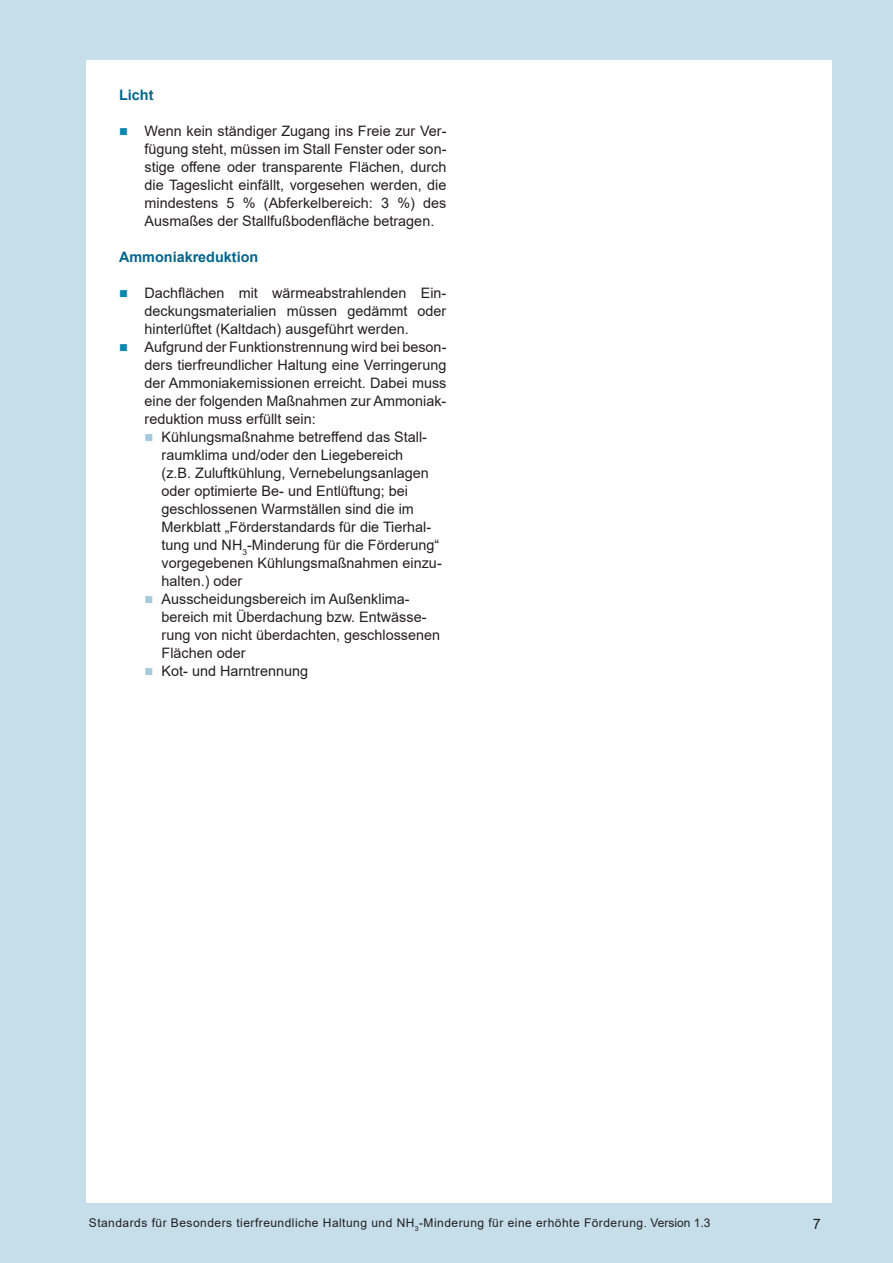
<style>
.page{position:relative;width:893px;height:1263px;background:#fff}
.page>*{position:absolute;margin:0;border:0;box-sizing:border-box;transform-origin:0 0}
.MB_Punkt_mit_Einzug{font:14.4px/18px "Arial";color:#231f20;text-align:justify}
.MB_Text_fließend{font:14.4px/18px "Arial";color:#231f20}
.MB_Zwischenüberschrift{font:700 14.4px "Arial";color:#00658c}
.t1{font:12px "Arial";letter-spacing:.04em;color:#231f20}
.s1{color:#0d87ab}
.s2{color:#a2cadd}
</style>
<div class="page">
<div style="left:0;top:0;width:85px;height:1263px;background:#c6deea"></div>
<div style="left:0;top:1203px;width:893px;height:60px;background:#c6deea"></div>
<div style="left:0;top:0;width:893px;height:60px;background:#c6deea"></div>
<div style="left:832px;top:0;width:61px;height:1263px;background:#c6deea"></div>
<p class="MB_Zwischenüberschrift" style="left:119px;top:85px;width:36px">Licht</p>
<p class="MB_Punkt_mit_Einzug" style="left:145px;top:122px;width:303px;text-indent:-26px"><span class="s1">■</span> Wenn kein ständiger Zugang ins Freie zur Ver&shy;fügung steht, müssen im Stall Fenster oder son&shy;stige offene oder transparente Flächen, durch die Tageslicht einfällt, vorgesehen werden, die mindestens 5 % (Abferkelbereich: 3 %) des Ausmaßes der Stallfußbodenfläche betragen.</p>
<p class="MB_Zwischenüberschrift" style="left:119px;top:247px;width:141px">Ammoniakreduktion</p>
<p class="MB_Punkt_mit_Einzug" style="left:145px;top:284px;width:303px;text-indent:-26px"><span class="s1">■</span> Dachflächen mit wärmeabstrahlenden Ein&shy;deckungsmaterialien müssen gedämmt oder hinterlüftet (Kaltdach) ausgeführt werden.</p>
<p class="MB_Punkt_mit_Einzug" style="left:145px;top:338px;width:303px;text-indent:-26px"><span class="s1">■</span> Aufgrund der Funktionstrennung wird bei beson&shy;ders tierfreundlicher Haltung eine Verringerung der Ammoniakemissionen erreicht. Dabei muss eine der folgenden Maßnahmen zur Ammoniak&shy;reduktion muss erfüllt sein:</p>
<p class="MB_Text_fließend" style="left:145px;top:428px;width:284px;text-align:center"><span class="s2">■</span> Kühlungsmaßnahme betreffend das Stall&shy;raumklima und/oder den Liegebereich</p>
<p class="MB_Text_fließend" style="left:162px;top:464px;width:282px">(z.B. Zuluftkühlung, Vernebelungsanlagen oder optimierte Be- und Entlüftung; bei geschlossenen Warmställen sind die im Merkblatt „Förderstandards für die Tierhal&shy;tung und NH<sub>3</sub>-Minderung für die Förderung“ vorgegebenen Kühlungsmaßnahmen einzu&shy;halten.) oder</p>
<p class="MB_Text_fließend" style="left:162px;top:590px;width:280px;text-indent:-17px"><span class="s2">■</span> Ausscheidungsbereich im Außenklima&shy;bereich mit Überdachung bzw. Entwässe&shy;rung von nicht überdachten, geschlossenen Flächen oder</p>
<p class="MB_Text_fließend" style="left:145px;top:662px;width:165px"><span class="s2">■</span> Kot- und Harntrennung</p>
<p class="t1" style="left:89px;top:1214px;width:623px">Standards für Besonders tierfreundliche Haltung und NH<sub>3</sub>-Minderung für eine erhöhte Förderung. Version 1.3</p>
<p class="MB_Punkt_mit_Einzug" style="left:813px;top:1215px;width:10px">7</p>
</div>
